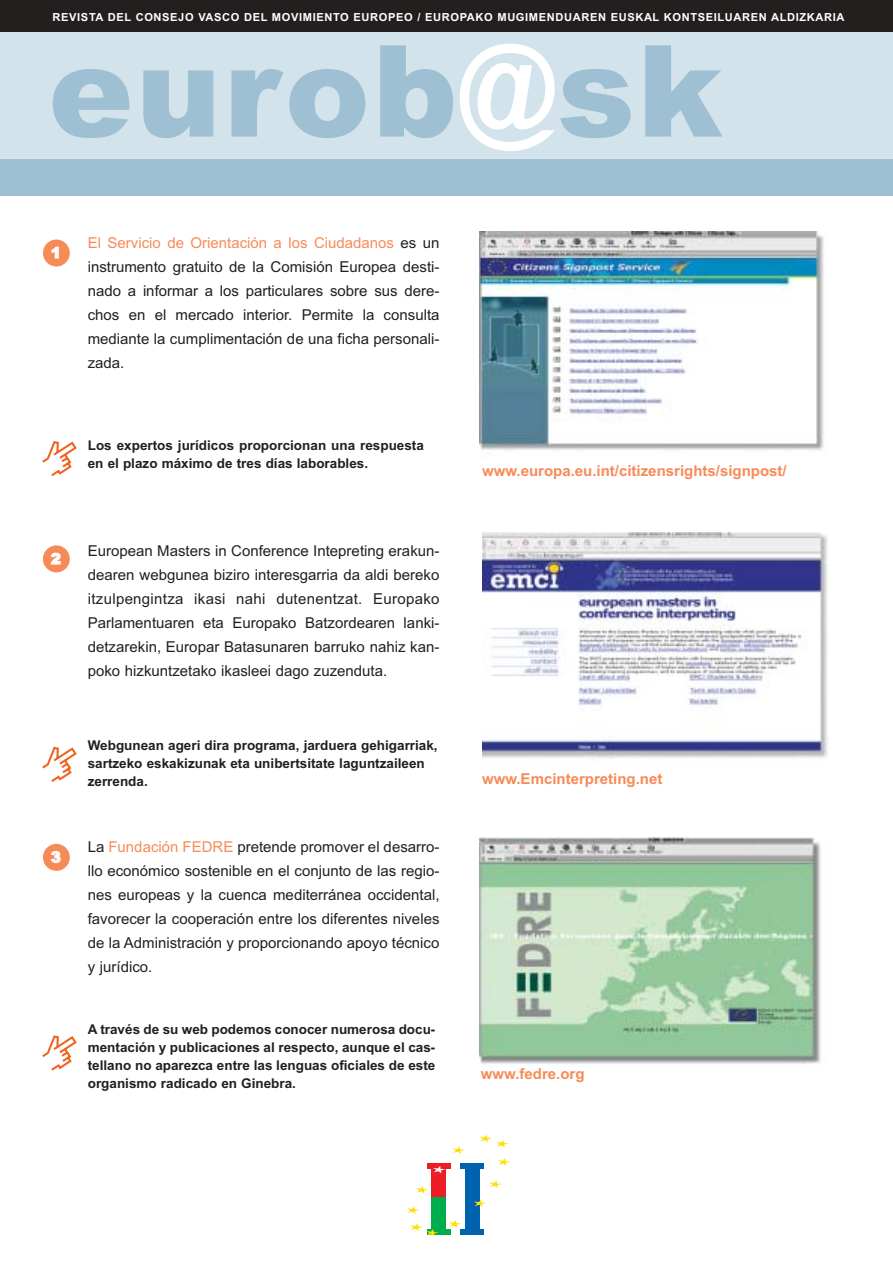
<style>
.page{position:relative;width:893px;height:1263px;background:#fff}
.page>*{position:absolute;margin:0;border:0;box-sizing:border-box;transform-origin:0 0}
.t1{font:900 127.5px "Arial";letter-spacing:.02em;color:#9ec0d2}
.t2{font:15px/24px "Arial MS";color:#231f1f;text-align:justify}
.t3{font:15px "Arial Bold MS";color:#f68b58}
.t4{font:900 15px "Arial";color:#fff}
.t5{font:13.5px/18px "Arial Bold MS";color:#231f1f}
.t6{font:11.1px "Arial Bold MS";letter-spacing:.055em;color:#fff}
.s1{color:#fff}
.s2{color:#f68b58}
</style>
<div class="page">
<div style="left:0;top:0;width:892px;height:32px;background:#231f1f"></div>
<div style="left:0;top:33px;width:892px;height:125px;background:#d3e3ec"></div>
<div style="left:0;top:159px;width:892px;height:37px;background:#9ec0d2"></div>
<div style="left:43px;top:240px;width:27px;height:27px;background:#f68b58;border-radius:50%"></div>
<img style="left:479px;top:231px;width:345px;height:219px">
<img style="left:482px;top:533px;width:346px;height:226px">
<img style="left:479px;top:838px;width:342px;height:226px">
<div style="left:43px;top:545px;width:27px;height:27px;background:#f68b58;border-radius:50%"></div>
<div style="left:43px;top:844px;width:27px;height:27px;background:#f68b58;border-radius:50%"></div>
<svg style="left:42px;top:441px;width:35px;height:35px"></svg>
<svg style="left:42px;top:746px;width:35px;height:35px"></svg>
<svg style="left:42px;top:1035px;width:35px;height:35px"></svg>
<div style="left:431px;top:1168px;width:14px;height:63px;background:#ee1c24"></div>
<div style="left:427px;top:1163px;width:23px;height:5px;background:#ee1c24"></div>
<div style="left:465px;top:1168px;width:14px;height:63px;background:#0063af"></div>
<div style="left:460px;top:1163px;width:23px;height:5px;background:#0063af"></div>
<div style="left:460px;top:1230px;width:23px;height:5px;background:#0063af"></div>
<svg style="left:433px;top:1166px;width:12px;height:7px"></svg>
<svg style="left:452px;top:1147px;width:13px;height:7px"></svg>
<svg style="left:479px;top:1135px;width:29px;height:12px"></svg>
<svg style="left:498px;top:1158px;width:12px;height:8px"></svg>
<svg style="left:489px;top:1181px;width:13px;height:7px"></svg>
<svg style="left:474px;top:1200px;width:12px;height:7px"></svg>
<svg style="left:407px;top:1186px;width:54px;height:51px"></svg>
<p class="t6" style="left:53px;top:13px;width:793px">REVISTA DEL CONSEJO VASCO DEL MOVIMIENTO EUROPEO / EUROPAKO MUGIMENDUAREN EUSKAL KONTSEILUAREN ALDIZKARIA</p>
<h1 class="t1" style="left:48px;top:45px;width:675px">eurob<span class="s1">@</span>sk</h1>
<p class="t4" style="left:51px;top:247px;width:12px">1</p>
<p class="t2" style="left:88px;top:233px;width:353px"><span class="s2">El Servicio de Orientación a los Ciudadanos</span> es un instrumento gratuito de la Comisión Europea desti&shy;nado a informar a los particulares sobre sus dere&shy;chos en el mercado interior. Permite la consulta mediante la cumplimentación de una ficha personali&shy;zada.</p>
<p class="t5" style="left:88px;top:438px;width:337px">Los expertos jurídicos proporcionan una respuesta en el plazo máximo de tres días laborables.</p>
<p class="t4" style="left:51px;top:553px;width:12px">2</p>
<p class="t4" style="left:51px;top:852px;width:12px">3</p>
<p class="t2" style="left:88px;top:540px;width:353px">European Masters in Conference Intepreting erakun&shy;dearen webgunea biziro interesgarria da aldi bereko itzulpengintza ikasi nahi dutenentzat. Europako Parlamentuaren eta Europako Batzordearen lanki&shy;detzarekin, Europar Batasunaren barruko nahiz kan&shy;poko hizkuntzetako ikasleei dago zuzenduta.</p>
<p class="t5" style="left:88px;top:737px;width:351px">Webgunean ageri dira programa, jarduera gehigarriak, sartzeko eskakizunak eta unibertsitate laguntzaileen zerrenda.</p>
<p class="t2" style="left:88px;top:837px;width:353px">La <span class="s2">Fundación FEDRE</span> pretende promover el desarro&shy;llo económico sostenible en el conjunto de las regio&shy;nes europeas y la cuenca mediterránea occidental, favorecer la cooperación entre los diferentes niveles de la Administración y proporcionando apoyo técnico y jurídico.</p>
<p class="t5" style="left:88px;top:1022px;width:349px;text-align:justify">A través de su web podemos conocer numerosa docu&shy;mentación y publicaciones al respecto, aunque el cas&shy;tellano no aparezca entre las lenguas oficiales de este organismo radicado en Ginebra.</p>
<p class="t3" style="left:482px;top:465px;width:306px">www.europa.eu.int/citizensrights/signpost/</p>
<p class="t3" style="left:482px;top:774px;width:182px">www.Emcinterpreting.net</p>
<p class="t3" style="left:481px;top:1069px;width:105px">www.fedre.org</p>
</div>
